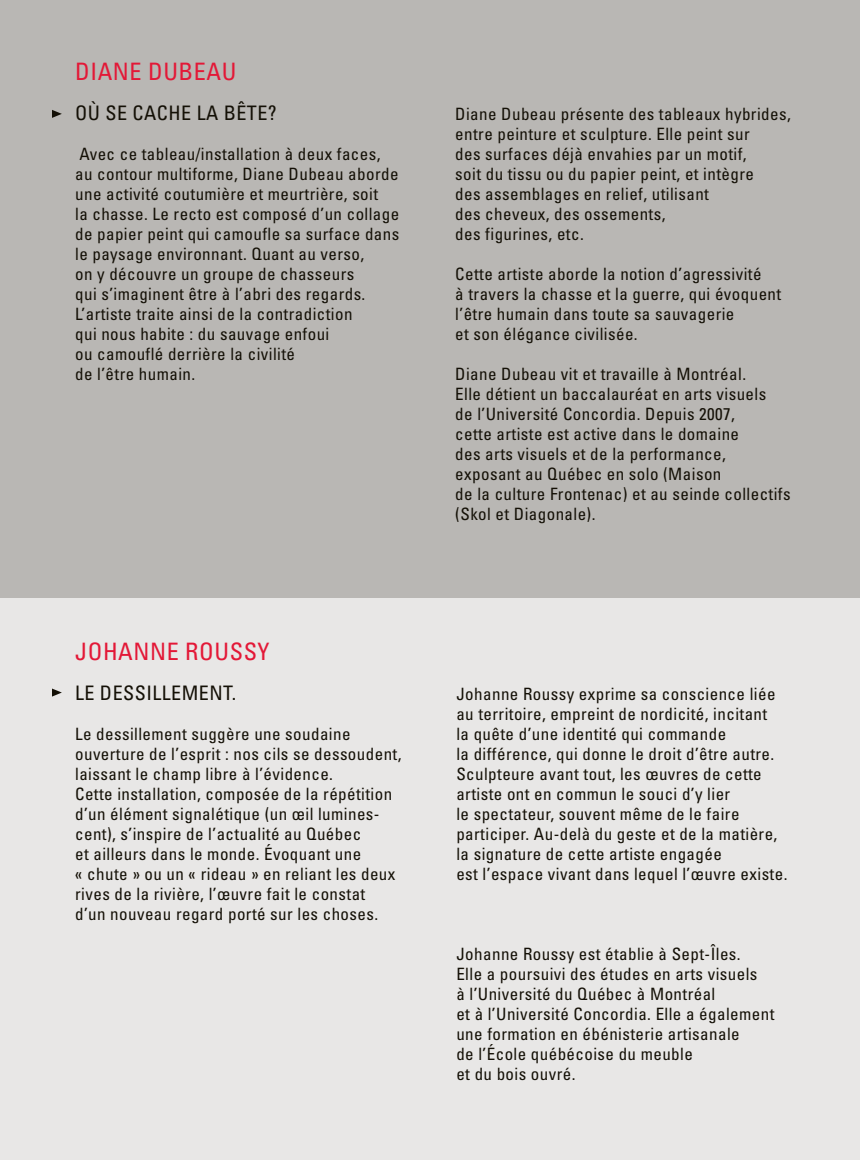
<style>
.page{position:relative;width:860px;height:1160px;background:#fff}
.page>*{position:absolute;margin:0;border:0;box-sizing:border-box;transform-origin:0 0}
.t1{font:condensed 24px "Univers";letter-spacing:.025em;color:#e31837}
.t2{font:condensed 20px "Univers";letter-spacing:.025em;color:#141006}
.t3{font:condensed 17px/20px "Univers";letter-spacing:.025em;color:#141006}
</style>
<div class="page">
<div style="left:0;top:598px;width:860px;height:562px;background:#e8e7e6"></div>
<div style="left:0;top:0;width:860px;height:598px;background:#b9b7b4"></div>
<svg style="left:52px;top:110px;width:10px;height:8px"></svg>
<svg style="left:52px;top:689px;width:10px;height:8px"></svg>
<h1 class="t1" style="left:75px;top:56px;width:163px">DIANE DUBEAU</h1>
<p class="t2" style="left:75px;top:100px;width:203px">Où se cache la bête?</p>
<p class="t3" style="left:75px;top:144px;width:326px">Avec ce tableau/installation à deux faces,<br>au contour multiforme, Diane Dubeau aborde une activité coutumière et meurtrière, soit<br>la chasse. Le recto est composé d’un collage de papier peint qui camoufle sa surface dans le paysage environnant. Quant au verso,<br>on y découvre un groupe de chasseurs<br>qui s’imaginent être à l’abri des regards.<br>L’artiste traite ainsi de la contradiction<br>qui nous habite : du sauvage enfoui<br>ou camouflé derrière la civilité<br>de l’être humain.</p>
<h1 class="t1" style="left:75px;top:636px;width:196px">JOHANN E ROUSSY</h1>
<p class="t2" style="left:75px;top:680px;width:81px">Le dessille</p>
<p class="t2" style="left:182px;top:680px;width:56px">ment.</p>
<p class="t3" style="left:75px;top:724px;width:328px">Le dessillement suggère une soudaine ouverture de l’esprit : nos cils se dessoudent, laissant le champ libre à l’évidence.<br>Cette installation, composée de la répétition d’un élément signalétique (un œil lumines&shy;cent), s’inspire de l’actualité au Québec<br>et ailleurs dans le monde. Évoquant une<br>« chute » ou un « rideau » en reliant les deux rives de la rivière, l’œuvre fait le constat<br>d’un nouveau regard porté sur les choses.</p>
<p class="t3" style="left:455px;top:104px;width:337px">Diane Dubeau présente des tableaux hybrides, entre peinture et sculpture. Elle peint sur<br>des surfaces déjà envahies par un motif,<br>soit du tissu ou du papier peint, et intègre<br>des assemblages en relief, utilisant<br>des cheveux, des ossements,<br>des figurines, etc.</p>
<p class="t3" style="left:455px;top:263px;width:327px">Cette artiste aborde la notion d’agressivité<br>à travers la chasse et la guerre, qui évoquent l’être humain dans toute sa sauvagerie<br>et son élégance civilisée.</p>
<p class="t3" style="left:455px;top:363px;width:337px">Diane Dubeau vit et travaille à Montréal.<br>Elle détient un baccalauréat en arts visuels<br>de l’Université Concordia. Depuis 2007,<br>cette artiste est active dans le domaine<br>des arts visuels et de la performance, exposant au Québec en solo (Maison<br>de la culture Frontenac) et au seinde collectifs (Skol et Diagonale).</p>
<p class="t3" style="left:456px;top:684px;width:333px">Johanne Roussy exprime sa conscience liée au territoire, empreint de nordicité, incitant<br>la quête d’une identité qui commande<br>la différence, qui donne le droit d’être autre.<br>Sculpteure avant tout, les œuvres de cette artiste ont en commun le souci d’y lier<br>le spectateur, souvent même de le faire participer. Au-delà du geste et de la matière, la signature de cette artiste engagée<br>est l’espace vivant dans lequel l’œuvre existe.</p>
<p class="t3" style="left:456px;top:944px;width:320px">Johanne Roussy est établie à Sept-Îles.<br>Elle a poursuivi des études en arts visuels<br>à l’Université du Québec à Montréal<br>et à l’Université Concordia. Elle a également une formation en ébénisterie artisanale<br>de l’École québécoise du meuble<br>et du bois ouvré.</p>
</div>
